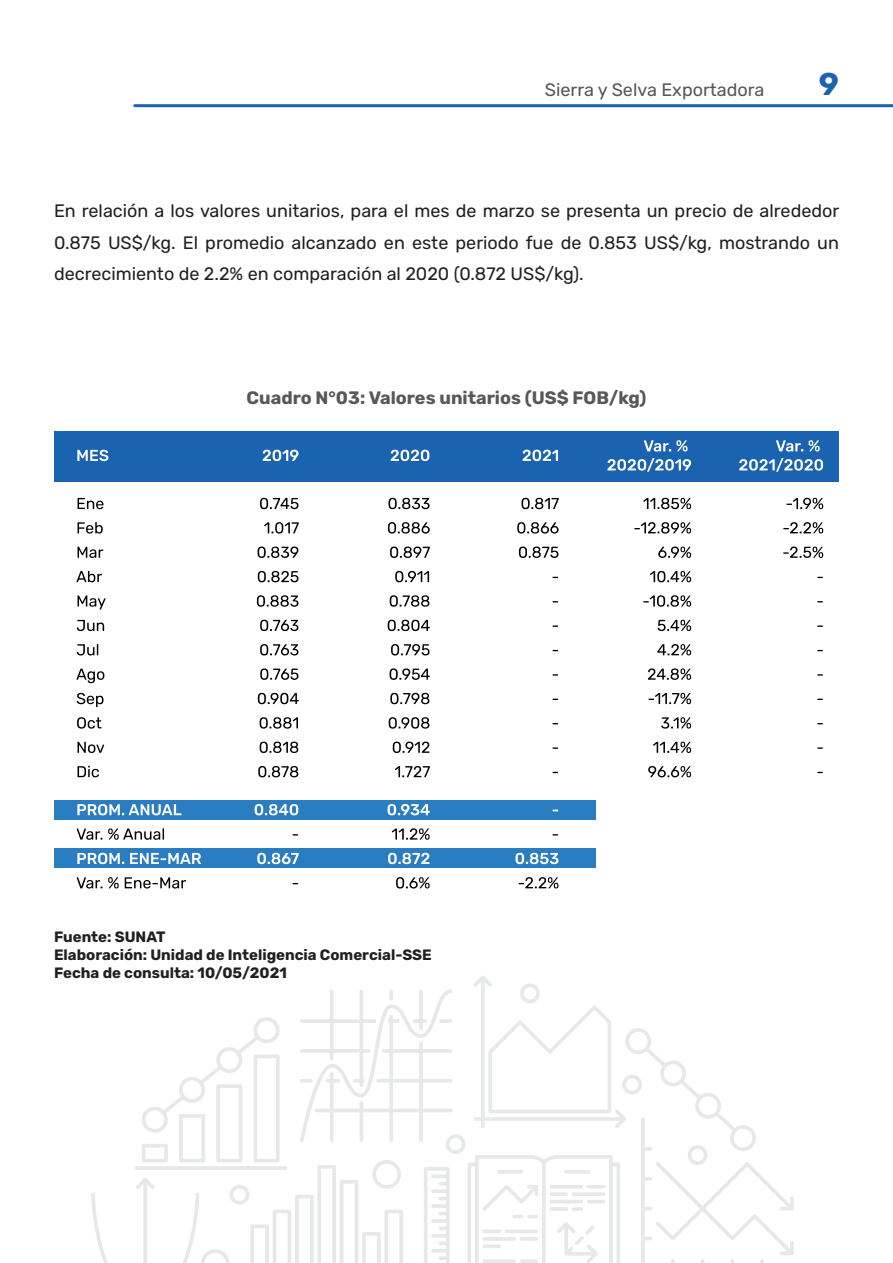
<style>
.page{position:relative;width:893px;height:1263px;background:#fff}
.page>*{position:absolute;margin:0;border:0;box-sizing:border-box;transform-origin:0 0}
.t1{font:700 31.5px "Rubik";color:#1a63b0}
.t2{font:18px/31.5px "Rubik";color:#231f20;text-align:justify}
.t3{font:700 18px "Rubik";color:#57585a}
.t4{font:18px "Rubik";color:#57585a}
.t5{font:700 15px/18px "Rubik";color:#231f20}
</style>
<div class="page">
<hr style="left:135px;top:104px;width:758px;height:3px;background:#1a63b0">
<svg style="left:91px;top:976px;width:703px;height:287px"></svg>
<div style="left:54px;top:431px;width:785px;height:50px;background:#1a63b0"></div>
<div style="left:54px;top:800px;width:541px;height:20px;background:#2a7dc1"></div>
<div style="left:54px;top:848px;width:541px;height:20px;background:#2a7dc1"></div>
<svg style="left:78px;top:498px;width:25px;height:11px"></svg>
<svg style="left:78px;top:522px;width:25px;height:12px"></svg>
<svg style="left:78px;top:547px;width:25px;height:11px"></svg>
<svg style="left:76px;top:571px;width:26px;height:11px"></svg>
<svg style="left:78px;top:595px;width:28px;height:14px"></svg>
<svg style="left:77px;top:620px;width:27px;height:11px"></svg>
<svg style="left:77px;top:644px;width:21px;height:11px"></svg>
<svg style="left:76px;top:669px;width:28px;height:14px"></svg>
<svg style="left:77px;top:693px;width:26px;height:14px"></svg>
<svg style="left:77px;top:717px;width:24px;height:12px"></svg>
<svg style="left:78px;top:742px;width:26px;height:11px"></svg>
<svg style="left:78px;top:766px;width:21px;height:11px"></svg>
<svg style="left:77px;top:804px;width:104px;height:11px"></svg>
<svg style="left:77px;top:828px;width:25px;height:12px"></svg>
<svg style="left:108px;top:828px;width:56px;height:12px"></svg>
<svg style="left:77px;top:853px;width:47px;height:11px"></svg>
<svg style="left:130px;top:853px;width:71px;height:11px"></svg>
<svg style="left:77px;top:877px;width:25px;height:11px"></svg>
<svg style="left:108px;top:877px;width:11px;height:11px"></svg>
<svg style="left:125px;top:877px;width:61px;height:11px"></svg>
<svg style="left:260px;top:498px;width:38px;height:11px"></svg>
<svg style="left:264px;top:522px;width:35px;height:12px"></svg>
<svg style="left:258px;top:546px;width:40px;height:12px"></svg>
<svg style="left:258px;top:571px;width:40px;height:11px"></svg>
<svg style="left:257px;top:595px;width:41px;height:12px"></svg>
<svg style="left:260px;top:620px;width:38px;height:11px"></svg>
<svg style="left:260px;top:644px;width:38px;height:11px"></svg>
<svg style="left:260px;top:668px;width:38px;height:12px"></svg>
<svg style="left:258px;top:693px;width:41px;height:11px"></svg>
<svg style="left:260px;top:717px;width:38px;height:12px"></svg>
<svg style="left:260px;top:742px;width:38px;height:11px"></svg>
<svg style="left:258px;top:766px;width:40px;height:11px"></svg>
<svg style="left:255px;top:804px;width:43px;height:11px"></svg>
<svg style="left:257px;top:853px;width:42px;height:11px"></svg>
<svg style="left:389px;top:498px;width:41px;height:11px"></svg>
<svg style="left:388px;top:522px;width:42px;height:12px"></svg>
<svg style="left:390px;top:546px;width:40px;height:12px"></svg>
<svg style="left:395px;top:571px;width:34px;height:11px"></svg>
<svg style="left:390px;top:595px;width:39px;height:12px"></svg>
<svg style="left:388px;top:620px;width:42px;height:11px"></svg>
<svg style="left:391px;top:644px;width:39px;height:11px"></svg>
<svg style="left:390px;top:668px;width:40px;height:12px"></svg>
<svg style="left:390px;top:693px;width:39px;height:11px"></svg>
<svg style="left:389px;top:717px;width:40px;height:12px"></svg>
<svg style="left:393px;top:741px;width:36px;height:12px"></svg>
<svg style="left:395px;top:766px;width:35px;height:11px"></svg>
<svg style="left:387px;top:804px;width:43px;height:11px"></svg>
<svg style="left:392px;top:828px;width:38px;height:12px"></svg>
<svg style="left:388px;top:853px;width:42px;height:11px"></svg>
<svg style="left:396px;top:877px;width:34px;height:11px"></svg>
<svg style="left:521px;top:498px;width:38px;height:11px"></svg>
<svg style="left:517px;top:522px;width:42px;height:12px"></svg>
<svg style="left:519px;top:546px;width:39px;height:12px"></svg>
<svg style="left:515px;top:853px;width:43px;height:11px"></svg>
<svg style="left:519px;top:877px;width:39px;height:11px"></svg>
<svg style="left:643px;top:498px;width:48px;height:11px"></svg>
<svg style="left:634px;top:522px;width:57px;height:12px"></svg>
<svg style="left:658px;top:546px;width:33px;height:12px"></svg>
<svg style="left:650px;top:571px;width:41px;height:11px"></svg>
<svg style="left:643px;top:595px;width:48px;height:12px"></svg>
<svg style="left:658px;top:620px;width:33px;height:11px"></svg>
<svg style="left:657px;top:644px;width:34px;height:11px"></svg>
<svg style="left:648px;top:668px;width:43px;height:12px"></svg>
<svg style="left:649px;top:693px;width:42px;height:11px"></svg>
<svg style="left:661px;top:717px;width:30px;height:12px"></svg>
<svg style="left:653px;top:742px;width:38px;height:11px"></svg>
<svg style="left:648px;top:766px;width:43px;height:11px"></svg>
<svg style="left:786px;top:498px;width:37px;height:11px"></svg>
<svg style="left:783px;top:522px;width:40px;height:11px"></svg>
<svg style="left:783px;top:546px;width:40px;height:12px"></svg>
<svg style="left:817px;top:625px;width:6px;height:2px"></svg>
<svg style="left:817px;top:674px;width:6px;height:2px"></svg>
<svg style="left:817px;top:747px;width:6px;height:2px"></svg>
<svg style="left:77px;top:450px;width:31px;height:11px"></svg>
<svg style="left:263px;top:450px;width:36px;height:11px"></svg>
<svg style="left:391px;top:450px;width:38px;height:11px"></svg>
<svg style="left:523px;top:450px;width:35px;height:11px"></svg>
<svg style="left:644px;top:440px;width:43px;height:12px"></svg>
<svg style="left:607px;top:458px;width:84px;height:14px"></svg>
<svg style="left:776px;top:440px;width:27px;height:12px"></svg>
<svg style="left:809px;top:440px;width:11px;height:11px"></svg>
<svg style="left:739px;top:458px;width:84px;height:14px"></svg>
<p class="t4" style="left:545px;top:79px;width:221px">Sierra y Selva Exportadora</p>
<h1 class="t1" style="left:819px;top:67px;width:22px">9</h1>
<p class="t2" style="left:54px;top:196px;width:787px">En relación a los valores unitarios, para el mes de marzo se presenta un precio de alrededor 0.875 US$/kg. El promedio alcanzado en este periodo fue de 0.853 US$/kg, mostrando un decrecimiento de 2.2% en comparación al 2020 (0.872 US$/kg).</p>
<p class="t3" style="left:247px;top:387px;width:401px">Cuadro N°03: Valores unitarios (US$ FOB/kg)</p>
<p class="t5" style="left:54px;top:928px;width:379px">Fuente: SUNAT<br>Elaboración: Unidad de Inteligencia Comercial-SSE<br>Fecha de consulta: 10/05/2021</p>
</div>
